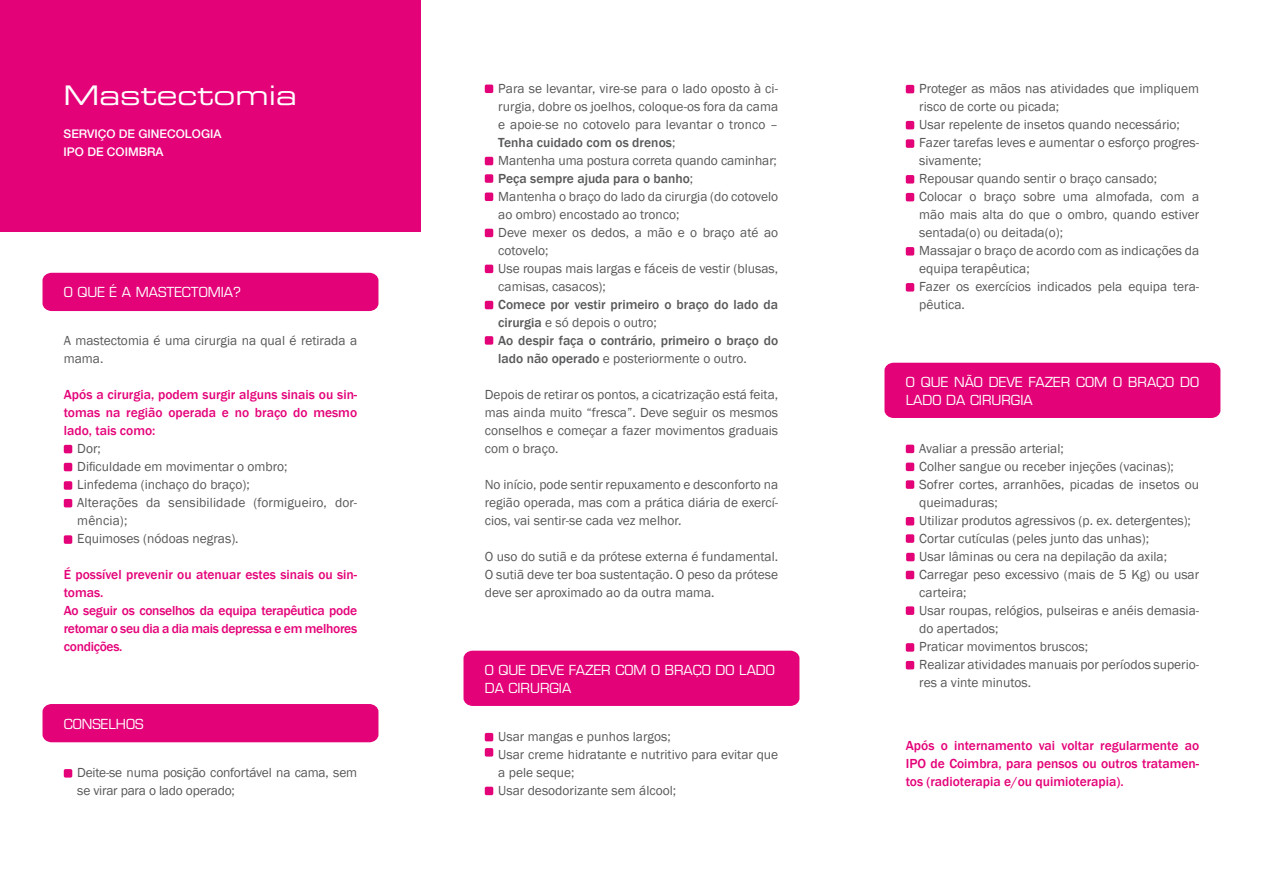
<style>
.page{position:relative;width:1263px;height:893px;background:#fff}
.page>*{position:absolute;margin:0;border:0;box-sizing:border-box;transform-origin:0 0}
.t1{font:27px "Eurostile Extended Two";color:#fff}
.t2{font:13.5px/18px "Franklin Gothic";color:#57585a}
.t3{font:500 13.5px/18px "Franklin Gothic";color:#e40278;text-align:justify}
.t4{font:500 13.5px/18px "Franklin Gothic";color:#57585a}
.t5{font:13.5px/18px "Eurostile";color:#fff}
.t6{font:500 12px "Helvetica Neue";color:#fff}
.s1{font-weight:500}
.s2{font-weight:400}
</style>
<div class="page">
<div style="left:884px;top:363px;width:336px;height:55px;background:#e40278"></div>
<div style="left:463px;top:651px;width:336px;height:55px;background:#e40278"></div>
<div style="left:43px;top:704px;width:335px;height:38px;background:#e40278"></div>
<div style="left:0;top:0;width:421px;height:232px;background:#e40278"></div>
<div style="left:43px;top:273px;width:335px;height:38px;background:#e40278"></div>
<div style="left:64px;top:445px;width:8px;height:8px;background:#e40278;border-radius:2px"></div>
<div style="left:64px;top:463px;width:8px;height:8px;background:#e40278;border-radius:2px"></div>
<div style="left:64px;top:481px;width:8px;height:9px;background:#e40278;border-radius:2px"></div>
<div style="left:64px;top:499px;width:8px;height:8px;background:#e40278;border-radius:2px"></div>
<div style="left:64px;top:535px;width:8px;height:9px;background:#e40278;border-radius:2px"></div>
<div style="left:64px;top:769px;width:8px;height:9px;background:#e40278;border-radius:2px"></div>
<div style="left:485px;top:157px;width:8px;height:8px;background:#e40278;border-radius:2px"></div>
<div style="left:485px;top:174px;width:8px;height:9px;background:#e40278;border-radius:2px"></div>
<div style="left:485px;top:193px;width:8px;height:8px;background:#e40278;border-radius:2px"></div>
<div style="left:485px;top:229px;width:8px;height:8px;background:#e40278;border-radius:2px"></div>
<div style="left:485px;top:265px;width:8px;height:8px;background:#e40278;border-radius:2px"></div>
<div style="left:485px;top:301px;width:8px;height:8px;background:#e40278;border-radius:2px"></div>
<div style="left:485px;top:336px;width:8px;height:9px;background:#e40278;border-radius:2px"></div>
<div style="left:485px;top:748px;width:8px;height:9px;background:#e40278;border-radius:2px"></div>
<div style="left:485px;top:733px;width:8px;height:8px;background:#e40278;border-radius:2px"></div>
<div style="left:485px;top:787px;width:8px;height:8px;background:#e40278;border-radius:2px"></div>
<div style="left:906px;top:85px;width:8px;height:8px;background:#e40278;border-radius:2px"></div>
<div style="left:906px;top:121px;width:8px;height:8px;background:#e40278;border-radius:2px"></div>
<div style="left:906px;top:139px;width:8px;height:9px;background:#e40278;border-radius:2px"></div>
<div style="left:906px;top:175px;width:8px;height:9px;background:#e40278;border-radius:2px"></div>
<div style="left:906px;top:193px;width:8px;height:8px;background:#e40278;border-radius:2px"></div>
<div style="left:906px;top:247px;width:8px;height:9px;background:#e40278;border-radius:2px"></div>
<div style="left:906px;top:445px;width:8px;height:8px;background:#e40278;border-radius:2px"></div>
<div style="left:906px;top:463px;width:8px;height:8px;background:#e40278;border-radius:2px"></div>
<div style="left:906px;top:517px;width:8px;height:8px;background:#e40278;border-radius:2px"></div>
<div style="left:906px;top:480px;width:8px;height:9px;background:#e40278;border-radius:2px"></div>
<div style="left:906px;top:534px;width:8px;height:9px;background:#e40278;border-radius:2px"></div>
<div style="left:906px;top:571px;width:8px;height:8px;background:#e40278;border-radius:2px"></div>
<div style="left:906px;top:553px;width:9px;height:8px;background:#e40278;border-radius:2px"></div>
<div style="left:906px;top:643px;width:8px;height:9px;background:#e40278;border-radius:2px"></div>
<div style="left:906px;top:606px;width:8px;height:9px;background:#e40278;border-radius:2px"></div>
<div style="left:485px;top:85px;width:8px;height:8px;background:#e40278;border-radius:2px"></div>
<div style="left:906px;top:283px;width:8px;height:9px;background:#e40278;border-radius:2px"></div>
<div style="left:906px;top:661px;width:8px;height:8px;background:#e40278;border-radius:2px"></div>
<p class="t1" style="left:64px;top:77px;width:235px">Mastectomia</p>
<p class="t6" style="left:64px;top:126px;width:159px">SERVIÇO DE GINECOLOGIA</p>
<p class="t6" style="left:64px;top:144px;width:102px">IPO DE COIMBRA</p>
<p class="t5" style="left:64px;top:283px;width:179px">O QUE É A MASTECTOMIA?</p>
<p class="t2" style="left:64px;top:332px;width:295px">A mastectomia é uma cirurgia na qual é retirada a mama.</p>
<p class="t3" style="left:64px;top:386px;width:295px">Após a cirurgia, podem surgir alguns sinais ou sin&shy;tomas na região operada e no braço do mesmo lado, tais como:</p>
<p class="t2" style="left:77px;top:440px;width:25px">Dor;</p>
<p class="t2" style="left:77px;top:458px;width:212px">Dificuldade em movimentar o ombro;</p>
<p class="t2" style="left:77px;top:476px;width:174px">Linfedema (inchaço do braço);</p>
<p class="t2" style="left:77px;top:494px;width:281px">Alterações da sensibilidade (formigueiro, dor&shy;mência);</p>
<p class="t2" style="left:77px;top:530px;width:163px">Equimoses (nódoas negras).</p>
<p class="t3" style="left:64px;top:566px;width:295px">É possível prevenir ou atenuar estes sinais ou sin&shy;tomas.</p>
<p class="t3" style="left:64px;top:602px;width:295px">Ao seguir os conselhos da equipa terapêutica pode retomar o seu dia a dia mais depressa e em melhores condições.</p>
<p class="t5" style="left:64px;top:715px;width:81px">CONSELHOS</p>
<p class="t2" style="left:77px;top:764px;width:281px">Deite-se numa posição confortável na cama, sem se virar para o lado operado;</p>
<p class="t2" style="left:498px;top:80px;width:281px;text-align:justify">Para se levantar, vire-se para o lado oposto à ci&shy;rurgia, dobre os joelhos, coloque-os fora da cama e apoie-se no cotovelo para levantar o tronco – <span class="s1">Tenha cuidado com os drenos</span>;</p>
<p class="t2" style="left:498px;top:152px;width:280px">Mantenha uma postura correta quando caminhar;</p>
<p class="t4" style="left:498px;top:170px;width:196px">Peça sempre ajuda para o banho<span class="s2">;</span></p>
<p class="t2" style="left:498px;top:188px;width:281px">Mantenha o braço do lado da cirurgia (do cotovelo ao ombro) encostado ao tronco;</p>
<p class="t2" style="left:498px;top:224px;width:281px">Deve mexer os dedos, a mão e o braço até ao cotovelo;</p>
<p class="t2" style="left:498px;top:260px;width:281px">Use roupas mais largas e fáceis de vestir (blusas, camisas, casacos);</p>
<p class="t4" style="left:498px;top:296px;width:281px">Comece por vestir primeiro o braço do lado da cirurgia <span class="s2">e só depois o outro;</span></p>
<p class="t4" style="left:498px;top:332px;width:281px">Ao despir faça o contrário, primeiro o braço do lado não operado <span class="s2">e posteriormente o outro.</span></p>
<p class="t2" style="left:485px;top:386px;width:295px;text-align:justify">Depois de retirar os pontos, a cicatrização está feita, mas ainda muito “fresca”. Deve seguir os mesmos conselhos e começar a fazer movimentos graduais com o braço.</p>
<p class="t2" style="left:485px;top:476px;width:295px;text-align:justify">No início, pode sentir repuxamento e desconforto na região operada, mas com a prática diária de exercí&shy;cios, vai sentir-se cada vez melhor.</p>
<p class="t2" style="left:485px;top:548px;width:295px;text-align:justify">O uso do sutiã e da prótese externa é fundamental.<br>O sutiã deve ter boa sustentação. O peso da prótese deve ser aproximado ao da outra mama.</p>
<p class="t5" style="left:485px;top:661px;width:292px">O QUE DEVE FAZER COM O BRAÇO DO LADO<br>DA CIRURGIA</p>
<p class="t2" style="left:498px;top:728px;width:174px">Usar mangas e punhos largos;</p>
<p class="t2" style="left:498px;top:746px;width:281px">Usar creme hidratante e nutritivo para evitar que a pele seque;</p>
<p class="t2" style="left:498px;top:782px;width:180px">Usar desodorizante sem álcool;</p>
<p class="t2" style="left:919px;top:80px;width:281px">Proteger as mãos nas atividades que impliquem risco de corte ou picada;</p>
<p class="t2" style="left:919px;top:116px;width:262px">Usar repelente de insetos quando necessário;</p>
<p class="t2" style="left:919px;top:134px;width:281px">Fazer tarefas leves e aumentar o esforço progres&shy;sivamente;</p>
<p class="t2" style="left:919px;top:170px;width:239px">Repousar quando sentir o braço cansado;</p>
<p class="t2" style="left:919px;top:188px;width:281px;text-align:justify">Colocar o braço sobre uma almofada, com a mão mais alta do que o ombro, quando estiver sentada(o) ou deitada(o);</p>
<p class="t2" style="left:919px;top:242px;width:281px">Massajar o braço de acordo com as indicações da equipa terapêutica;</p>
<p class="t2" style="left:919px;top:278px;width:281px">Fazer os exercícios indicados pela equipa tera&shy;pêutica.</p>
<p class="t5" style="left:906px;top:373px;width:295px">O QUE NÃO DEVE FAZER COM O BRAÇO DO<br>LADO DA CIRURGIA</p>
<p class="t2" style="left:919px;top:440px;width:146px">Avaliar a pressão arterial;</p>
<p class="t2" style="left:919px;top:458px;width:256px">Colher sangue ou receber injeções (vacinas);</p>
<p class="t2" style="left:919px;top:476px;width:281px">Sofrer cortes, arranhões, picadas de insetos ou queimaduras;</p>
<p class="t2" style="left:919px;top:512px;width:273px">Utilizar produtos agressivos (p. ex. detergentes);</p>
<p class="t2" style="left:919px;top:530px;width:231px">Cortar cutículas (peles junto das unhas);</p>
<p class="t2" style="left:919px;top:548px;width:249px">Usar lâminas ou cera na depilação da axila;</p>
<p class="t2" style="left:919px;top:566px;width:281px">Carregar peso excessivo (mais de 5 Kg) ou usar carteira;</p>
<p class="t2" style="left:919px;top:602px;width:281px">Usar roupas, relógios, pulseiras e anéis demasia&shy;do apertados;</p>
<p class="t2" style="left:919px;top:638px;width:170px">Praticar movimentos bruscos;</p>
<p class="t2" style="left:919px;top:656px;width:281px">Realizar atividades manuais por períodos superio&shy;res a vinte minutos.</p>
<p class="t3" style="left:906px;top:737px;width:295px">Após o internamento vai voltar regularmente ao IPO de Coimbra, para pensos ou outros tratamen&shy;tos (radioterapia e/ou quimioterapia).</p>
</div>
